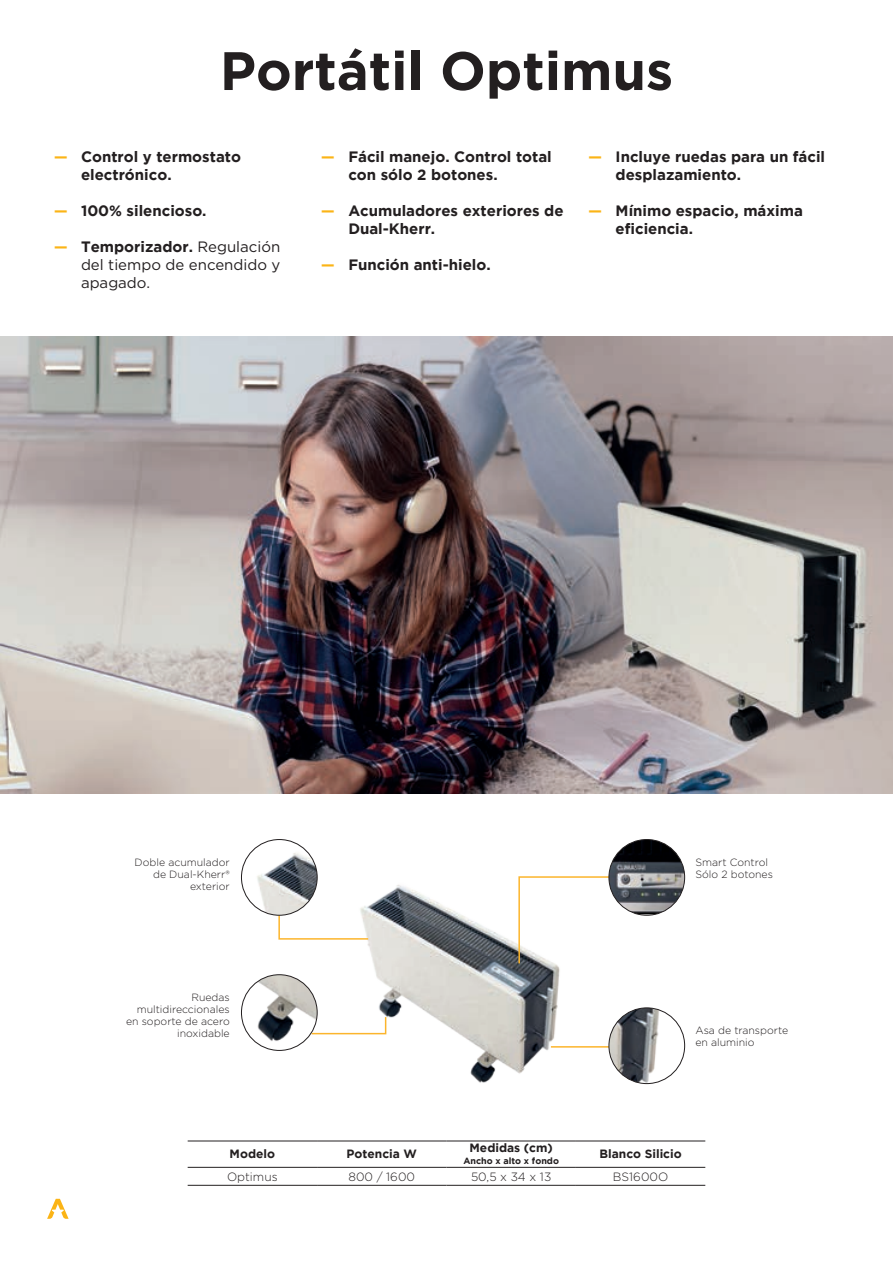
<style>
.page{position:relative;width:893px;height:1263px;background:#fff}
.page>*{position:absolute;margin:0;border:0;box-sizing:border-box;transform-origin:0 0}
.t1{font:700 54px "Gotham";color:#231f20}
.t2{font:700 15px/18px "Gotham";color:#231f20}
.t3{font:15px/18px "Gotham";color:#231f20;text-align:justify}
.t4{font:700 12px "Gotham";color:#231f20}
.t5{font:300 12px "Gotham";color:#231f20}
.t6{font:300 10.5px/12px "Gotham";color:#231f20}
.t7{font:700 9px "Gotham";color:#231f20}
.s1{color:#fbb416}
.s2{font-weight:700;color:#fbb416}
.s3{font-weight:700}
</style>
<div class="page">
<img style="left:0;top:337px;width:893px;height:456px">
<hr style="left:188px;top:1141px;width:129px;height:1px;background:#231f20">
<hr style="left:317px;top:1141px;width:129px;height:1px;background:#231f20">
<hr style="left:446px;top:1141px;width:130px;height:1px;background:#231f20">
<hr style="left:576px;top:1141px;width:129px;height:1px;background:#231f20">
<hr style="left:188px;top:1167px;width:129px;height:1px;background:#231f20">
<hr style="left:317px;top:1167px;width:129px;height:1px;background:#231f20">
<hr style="left:446px;top:1167px;width:130px;height:1px;background:#231f20">
<hr style="left:576px;top:1167px;width:129px;height:1px;background:#231f20">
<hr style="left:188px;top:1185px;width:129px;height:1px;background:#231f20">
<hr style="left:317px;top:1185px;width:129px;height:1px;background:#231f20">
<hr style="left:446px;top:1185px;width:130px;height:1px;background:#231f20">
<hr style="left:576px;top:1185px;width:129px;height:1px;background:#231f20">
<img style="left:367px;top:885px;width:202px;height:198px">
<svg style="left:317px;top:1015px;width:70px;height:20px"></svg>
<hr style="left:551px;top:1046px;width:68px;height:1px;background:#fcb52c">
<svg style="left:278px;top:902px;width:92px;height:38px"></svg>
<svg style="left:518px;top:875px;width:139px;height:90px"></svg>
<img style="left:241px;top:975px;width:76px;height:70px">
<div style="left:241px;top:974px;width:76px;height:76px;border:1px solid #231f20;border-radius:50%"></div>
<img style="left:609px;top:839px;width:76px;height:75px">
<div style="left:609px;top:839px;width:76px;height:76px;border:1px solid #231f20;border-radius:50%"></div>
<img style="left:609px;top:1008px;width:63px;height:75px">
<div style="left:609px;top:1008px;width:76px;height:76px;border:1px solid #231f20;border-radius:50%"></div>
<svg style="left:241px;top:839px;width:76px;height:76px"></svg>
<img style="left:251px;top:849px;width:66px;height:66px">
<div style="left:241px;top:839px;width:76px;height:76px;border:1px solid #231f20;border-radius:50%"></div>
<svg style="left:47px;top:1199px;width:22px;height:20px"></svg>
<h1 class="t1" style="left:220px;top:40px;width:455px">Portátil Optimus</h1>
<p class="t2" style="left:81px;top:147px;width:162px;text-indent:-27px"><span class="s1">—</span> Control y termostato electrónico.</p>
<p class="t2" style="left:54px;top:201px;width:154px"><span class="s1">—</span> 100% silencioso.</p>
<p class="t3" style="left:81px;top:237px;width:201px;text-indent:-27px"><span class="s2">—</span> <span class="s3">Temporizador.</span> Regulación del tiempo de encendido y apagado.</p>
<p class="t2" style="left:348px;top:147px;width:205px;text-indent:-27px"><span class="s1">—</span> Fácil manejo. Control total con sólo 2 botones.</p>
<p class="t2" style="left:348px;top:201px;width:217px;text-indent:-27px"><span class="s1">—</span> Acumuladores exteriores de<br>Dual-Kherr.</p>
<p class="t2" style="left:321px;top:255px;width:171px"><span class="s1">—</span> Función anti-hielo.</p>
<p class="t2" style="left:616px;top:147px;width:211px;text-indent:-27px"><span class="s1">—</span> Incluye ruedas para un fácil desplazamiento.</p>
<p class="t2" style="left:616px;top:201px;width:189px;text-indent:-27px"><span class="s1">—</span> Mínimo espacio, máxima eficiencia.</p>
<p class="t6" style="left:135px;top:856px;width:97px;text-align:right">Doble acumulador de Dual-Kherr® exterior</p>
<p class="t6" style="left:126px;top:991px;width:105px;text-align:right">Ruedas multidireccionales en soporte de acero inoxidable</p>
<p class="t4" style="left:230px;top:1147px;width:47px">Modelo</p>
<p class="t4" style="left:347px;top:1147px;width:72px">Potencia W</p>
<p class="t6" style="left:695px;top:856px;width:79px">Smart Control<br>Sólo 2 botones</p>
<p class="t4" style="left:470px;top:1141px;width:85px">Medidas (cm)</p>
<p class="t7" style="left:463px;top:1156px;width:97px">Ancho x alto x fondo</p>
<p class="t6" style="left:695px;top:1024px;width:94px">Asa de transporte en aluminio</p>
<p class="t4" style="left:599px;top:1147px;width:84px">Blanco Silicio</p>
<p class="t5" style="left:227px;top:1169px;width:52px">Optimus</p>
<p class="t5" style="left:348px;top:1169px;width:68px">800 / 1600</p>
<p class="t5" style="left:471px;top:1169px;width:82px">50,5 x 34 x 13</p>
<p class="t5" style="left:613px;top:1169px;width:57px">BS1600O</p>
</div>
